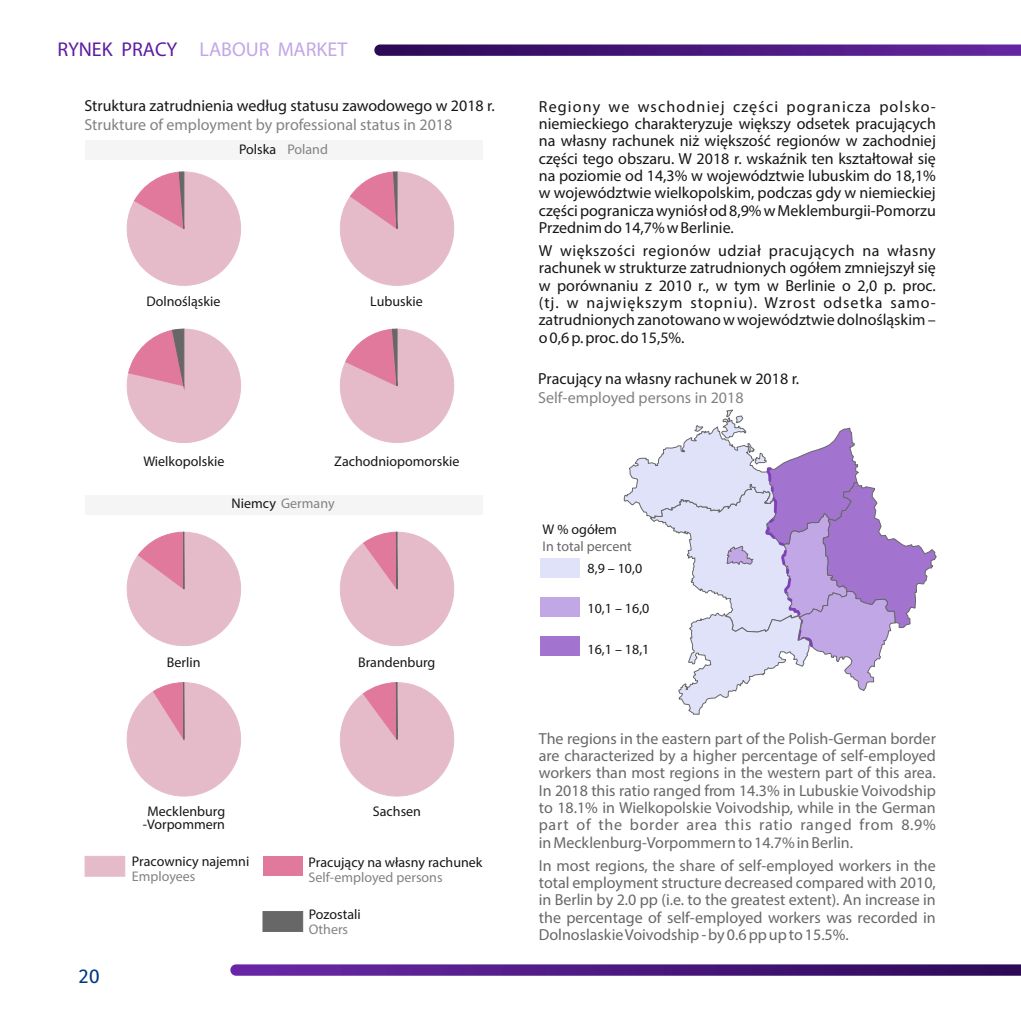
<style>
.page{position:relative;width:1021px;height:1021px;background:#fff}
.page>*{position:absolute;margin:0;border:0;box-sizing:border-box;transform-origin:0 0}
.t1{font:20px "Myriad Pro";color:#c2a7e7}
.t2{font:20px "Fira Sans";color:#003a82}
.t3{font:16px/17.4px "Myriad Pro";color:#151616;text-align:justify}
.t4{font:16px/17.4px "Myriad Pro";color:#676767;text-align:justify}
.t5{font:16px "Myriad Pro";color:#818281}
.t6{font:14px/13.4px "Myriad Pro";color:#151616;text-align:center}
.t7{font:14px "Myriad Pro";color:#818281}
.t8{font:14px "Myriad Pro";color:#676767}
.s1{color:#5c1ca0}
.s2{color:#818281}
.s3{color:#151616}
</style>
<div class="page">
<svg style="left:230px;top:964px;width:790px;height:11px;background:#512183"></svg>
<div style="left:540px;top:558px;width:40px;height:19px;background:#dfe2f8"></div>
<div style="left:540px;top:597px;width:40px;height:19px;background:#c2a7e7"></div>
<div style="left:540px;top:636px;width:40px;height:19px;background:#a274cf"></div>
<svg style="left:623px;top:409px;width:313px;height:305px"></svg>
<svg style="left:126px;top:171px;width:115px;height:115px"></svg>
<svg style="left:339px;top:171px;width:116px;height:115px"></svg>
<svg style="left:126px;top:329px;width:115px;height:114px"></svg>
<svg style="left:339px;top:329px;width:116px;height:114px"></svg>
<svg style="left:126px;top:532px;width:115px;height:115px"></svg>
<hr style="left:183px;top:532px;width:1px;height:57px;background:#676767">
<svg style="left:339px;top:532px;width:116px;height:115px"></svg>
<svg style="left:126px;top:682px;width:115px;height:115px"></svg>
<hr style="left:183px;top:682px;width:1px;height:57px;background:#676767">
<svg style="left:339px;top:682px;width:116px;height:115px"></svg>
<div style="left:85px;top:140px;width:397px;height:20px;background:#f5f5f6"></div>
<div style="left:85px;top:495px;width:397px;height:20px;background:#f5f5f6"></div>
<div style="left:263px;top:856px;width:40px;height:20px;background:#e1799d"></div>
<svg style="left:85px;top:856px;width:40px;height:20px"></svg>
<svg style="left:262px;top:911px;width:41px;height:20px"></svg>
<svg style="left:374px;top:44px;width:646px;height:12px;background:#512482"></svg>
<p class="t1" style="left:58px;top:41px;width:291px"><span class="s1">RYNEK PRACY</span> LABOUR MARKET</p>
<p class="t3" style="left:84px;top:98px;width:412px">Struktura zatrudnienia według statusu zawodowego w 2018 r.</p>
<p class="t5" style="left:84px;top:118px;width:369px">Strukture of employment by professional status in 2018</p>
<p class="t6" style="left:239px;top:144px;width:90px">Polska <span class="s2">Poland</span></p>
<p class="t6" style="left:146px;top:296px;width:76px">Dolnośląskie</p>
<p class="t6" style="left:370px;top:296px;width:54px">Lubuskie</p>
<p class="t6" style="left:143px;top:455px;width:83px">Wielkopolskie</p>
<p class="t6" style="left:334px;top:455px;width:127px">Zachodniopomorskie</p>
<p class="t7" style="left:231px;top:498px;width:105px"><span class="s3">Niemcy</span> Germany</p>
<p class="t6" style="left:167px;top:657px;width:35px">Berlin</p>
<p class="t6" style="left:358px;top:657px;width:79px">Brandenburg</p>
<p class="t6" style="left:143px;top:805px;width:84px">Mecklenburg -Vorpommern</p>
<p class="t6" style="left:373px;top:805px;width:50px">Sachsen</p>
<p class="t2" style="left:79px;top:963px;width:23px">20</p>
<p class="t6" style="left:132px;top:856px;width:119px">Pracownicy najemni</p>
<p class="t7" style="left:132px;top:871px;width:65px">Employees</p>
<p class="t6" style="left:308px;top:856px;width:175px">Pracujący na własny rachunek</p>
<p class="t7" style="left:308px;top:871px;width:135px">Self-employed persons</p>
<p class="t6" style="left:309px;top:908px;width:53px">Pozostali</p>
<p class="t7" style="left:309px;top:923px;width:41px">Others</p>
<p class="t3" style="left:539px;top:99px;width:398px">Regiony we wschodniej części pogranicza polsko&shy;niemieckiego charakteryzuje większy odsetek pracujących na własny rachunek niż większość regionów w zachodniej części tego obszaru. W 2018 r. wskaźnik ten kształtował się na poziomie od 14,3% w województwie lubuskim do 18,1% w województwie wielkopolskim, podczas gdy w niemieckiej części pogranicza wyniósł od 8,9% w Meklemburgii-Pomorzu Przednim do 14,7% w Berlinie.</p>
<p class="t3" style="left:539px;top:243px;width:398px">W większości regionów udział pracujących na własny rachunek w strukturze zatrudnionych ogółem zmniejszył się w porównaniu z 2010 r., w tym w Berlinie o 2,0 p. proc. (tj. w największym stopniu). Wzrost odsetka samo&shy;zatrudnionych zanotowano w województwie dolnośląskim – o 0,6 p. proc. do 15,5%.</p>
<p class="t3" style="left:538px;top:371px;width:262px">Pracujący na własny rachunek w 2018 r.</p>
<p class="t5" style="left:538px;top:391px;width:207px">Self-employed persons in 2018</p>
<p class="t6" style="left:542px;top:523px;width:76px">W % ogółem</p>
<p class="t8" style="left:542px;top:540px;width:91px">In total percent</p>
<p class="t6" style="left:587px;top:562px;width:56px">8,9 – 10,0</p>
<p class="t6" style="left:587px;top:603px;width:63px">10,1 – 16,0</p>
<p class="t6" style="left:587px;top:643px;width:63px">16,1 – 18,1</p>
<p class="t4" style="left:539px;top:731px;width:398px">The regions in the eastern part of the Polish-German border are characterized by a higher percentage of self-employed workers than most regions in the western part of this area.<br>In 2018 this ratio ranged from 14.3% in Lubuskie Voivodship to 18.1% in Wielkopolskie Voivodship, while in the German part of the border area this ratio ranged from 8.9% in Mecklenburg-Vorpommern to 14.7% in Berlin.</p>
<p class="t4" style="left:539px;top:858px;width:398px">In most regions, the share of self-employed workers in the total employment structure decreased compared with 2010, in Berlin by 2.0 pp (i.e. to the greatest extent). An increase in the percentage of self-employed workers was recorded in Dolnoslaskie Voivodship - by 0.6 pp up to 15.5%.</p>
</div>
